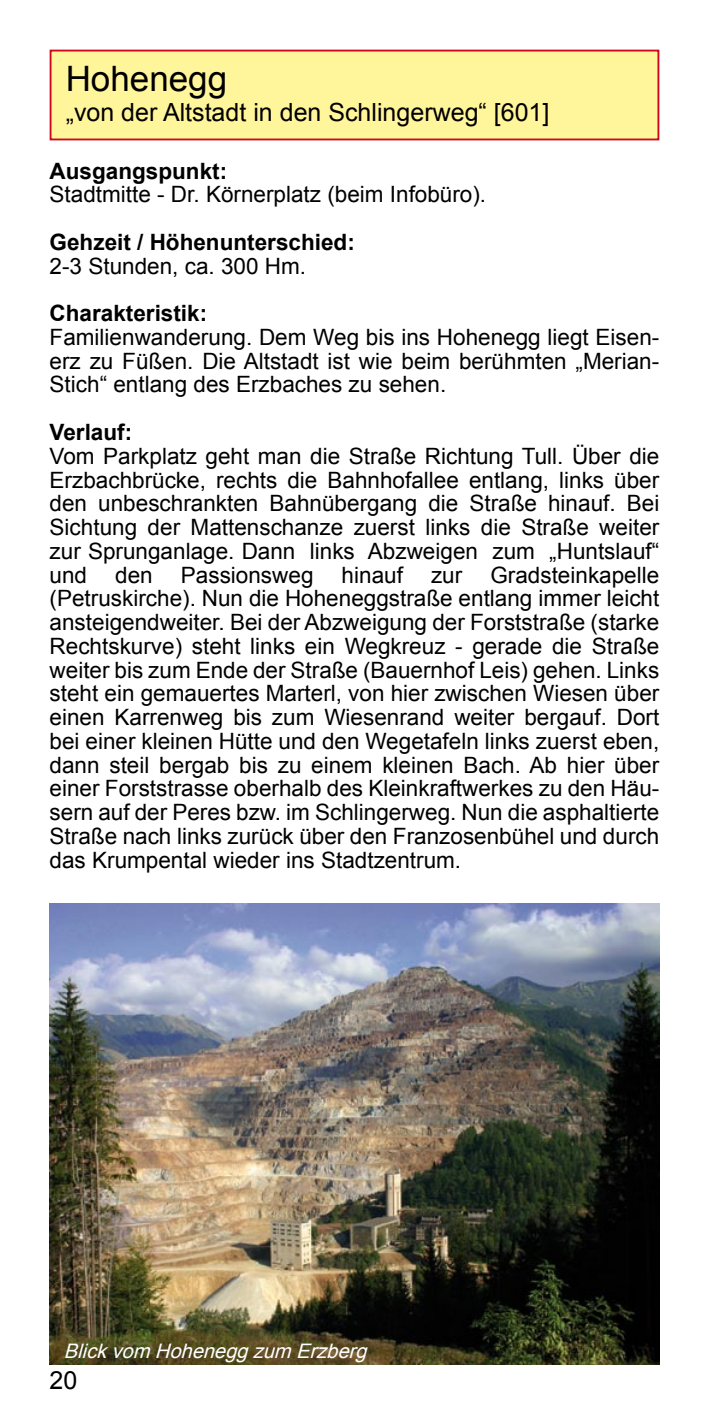
<style>
.page{position:relative;width:709px;height:1418px;background:#fff}
.page>*{position:absolute;margin:0;border:0;box-sizing:border-box;transform-origin:0 0}
.t1{font:35px "Arial";color:#000}
.t2{font:25px "Arial";color:#000}
.t3{font:22.5px/23.8px "Arial";color:#000;text-align:justify}
.t4{font:700 22.5px "Arial";color:#000}
.t5{font:italic 20px "Arial";color:#fff}
</style>
<div class="page">
<div style="left:51px;top:51px;width:607px;height:88px;background:#fff59a"></div>
<div style="left:50px;top:50px;width:609px;height:90px;border:2px solid #cc071e"></div>
<img style="left:50px;top:904px;width:609px;height:460px">
<h1 class="t1" style="left:66px;top:56px;width:163px">Hohenegg</h1>
<p class="t2" style="left:66px;top:96px;width:485px">„von der Altstadt in den Schlingerweg“ [601]</p>
<p class="t4" style="left:50px;top:156px;width:179px">Ausgangspunkt:</p>
<p class="t3" style="left:50px;top:183px;width:438px">Stadtmitte - Dr. Körnerplatz (beim Infobüro).</p>
<p class="t4" style="left:50px;top:227px;width:307px">Gehzeit / Höhenunterschied:</p>
<p class="t3" style="left:50px;top:254px;width:258px">2-3 Stunden, ca. 300 Hm.</p>
<p class="t4" style="left:50px;top:298px;width:159px">Charakteristik:</p>
<p class="t3" style="left:50px;top:325px;width:611px">Familienwanderung. Dem Weg bis ins Hohenegg liegt Eisen&shy;erz zu Füßen. Die Altstadt ist wie beim berühmten „Merian-Stich“ entlang des Erzbaches zu sehen.</p>
<p class="t4" style="left:50px;top:417px;width:84px">Verlauf:</p>
<p class="t3" style="left:50px;top:444px;width:611px">Vom Parkplatz geht man die Straße Richtung Tull. Über die Erzbachbrücke, rechts die Bahnhofallee entlang, links über den unbeschrankten Bahnübergang die Straße hinauf. Bei Sichtung der Mattenschanze zuerst links die Straße weiter zur Sprunganlage. Dann links Abzweigen zum „Huntslauf“ und den Passionsweg hinauf zur Gradsteinkapelle (Petruskirche). Nun die Hoheneggstraße entlang immer leicht ansteigendweiter. Bei der Abzweigung der Forststraße (starke Rechtskurve) steht links ein Wegkreuz - gerade die Straße weiter bis zum Ende der Straße (Bauernhof Leis) gehen. Links steht ein gemauertes Marterl, von hier zwischen Wiesen über einen Karrenweg bis zum Wiesenrand weiter bergauf. Dort bei einer kleinen Hütte und den Wegetafeln links zuerst eben, dann steil bergab bis zu einem kleinen Bach. Ab hier über einer Forststrasse oberhalb des Kleinkraftwerkes zu den Häu&shy;sern auf der Peres bzw. im Schlingerweg. Nun die asphaltierte Straße nach links zurück über den Franzosenbühel und durch das Krumpental wieder ins Stadtzentrum.</p>
<p class="t5" style="left:64px;top:1337px;width:311px">Blickvom Hoheneggzum Erzberg</p>
<p class="t2" style="left:50px;top:1363px;width:29px">20</p>
</div>
